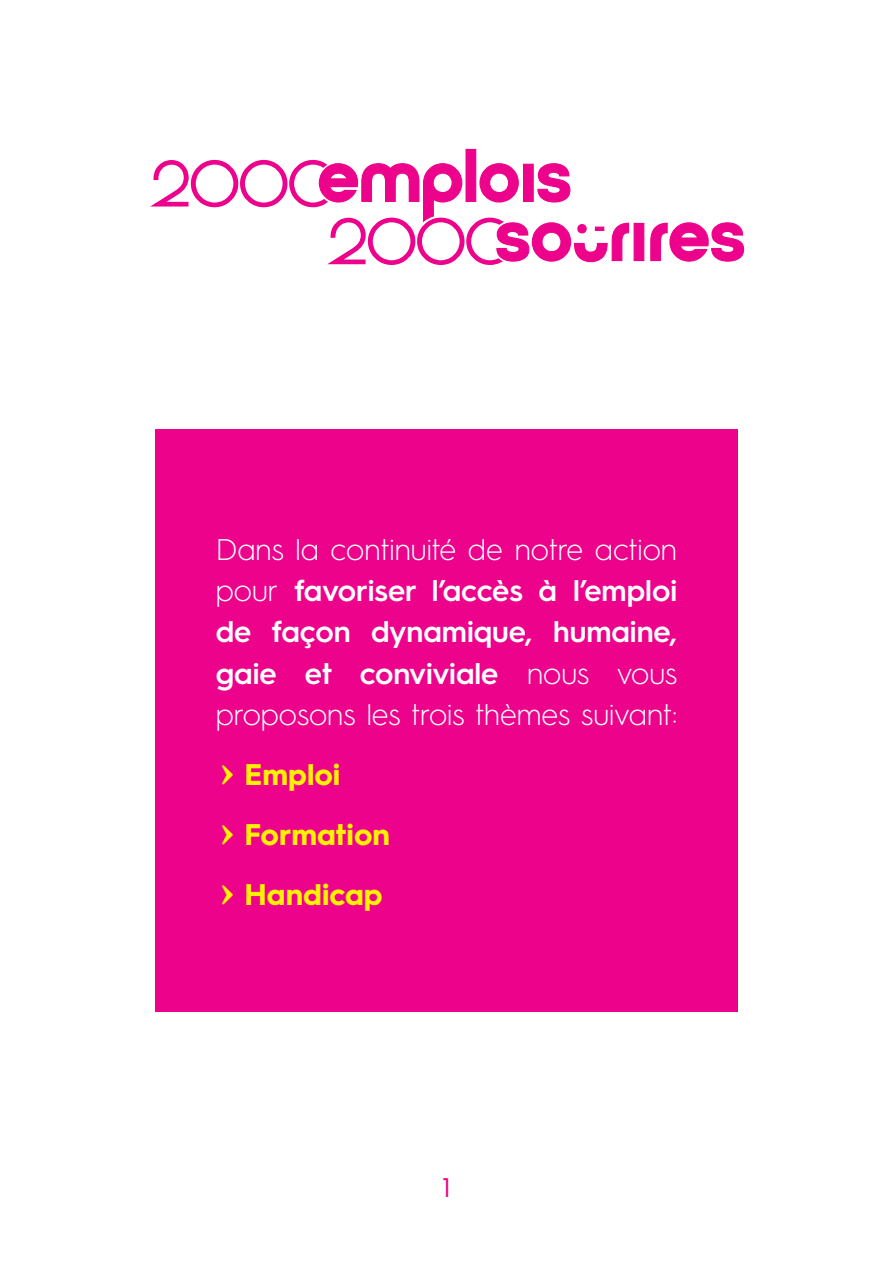
<style>
.page{position:relative;width:893px;height:1263px;background:#fff}
.page>*{position:absolute;margin:0;border:0;box-sizing:border-box;transform-origin:0 0}
.t1{font:300 30px/41.2px "Hurme Geometric Sans 3";color:#fff;text-align:justify}
.t2{font:700 30px/60px "Hurme Geometric Sans 3";color:#fff101}
.t3{font:27px "Hurme Geometric Sans 3";color:#ed028c}
.s1{font-weight:600}
</style>
<div class="page">
<div style="left:465px;top:149px;width:11px;height:53px;background:#ed028c;border:1px solid #ed028c"></div>
<div style="left:634px;top:223px;width:10px;height:38px;background:#ed028c"></div>
<svg style="left:650px;top:222px;width:95px;height:40px"></svg>
<svg style="left:150px;top:158px;width:480px;height:107px"></svg>
<div style="left:155px;top:429px;width:583px;height:583px;background:#ed028c"></div>
<p class="t1" style="left:216px;top:527px;width:463px">Dans la continuité de notre action pour <span class="s1">favoriser l’accès à l’emploi de façon dynamique, humaine, gaie et conviviale</span> nous vous proposons les trois thèmes suivant:</p>
<p class="t2" style="left:245px;top:743px;width:147px">Emploi<br>Formation<br>Handicap</p>
<p class="t3" style="left:442px;top:1169px;width:10px">1</p>
</div>
